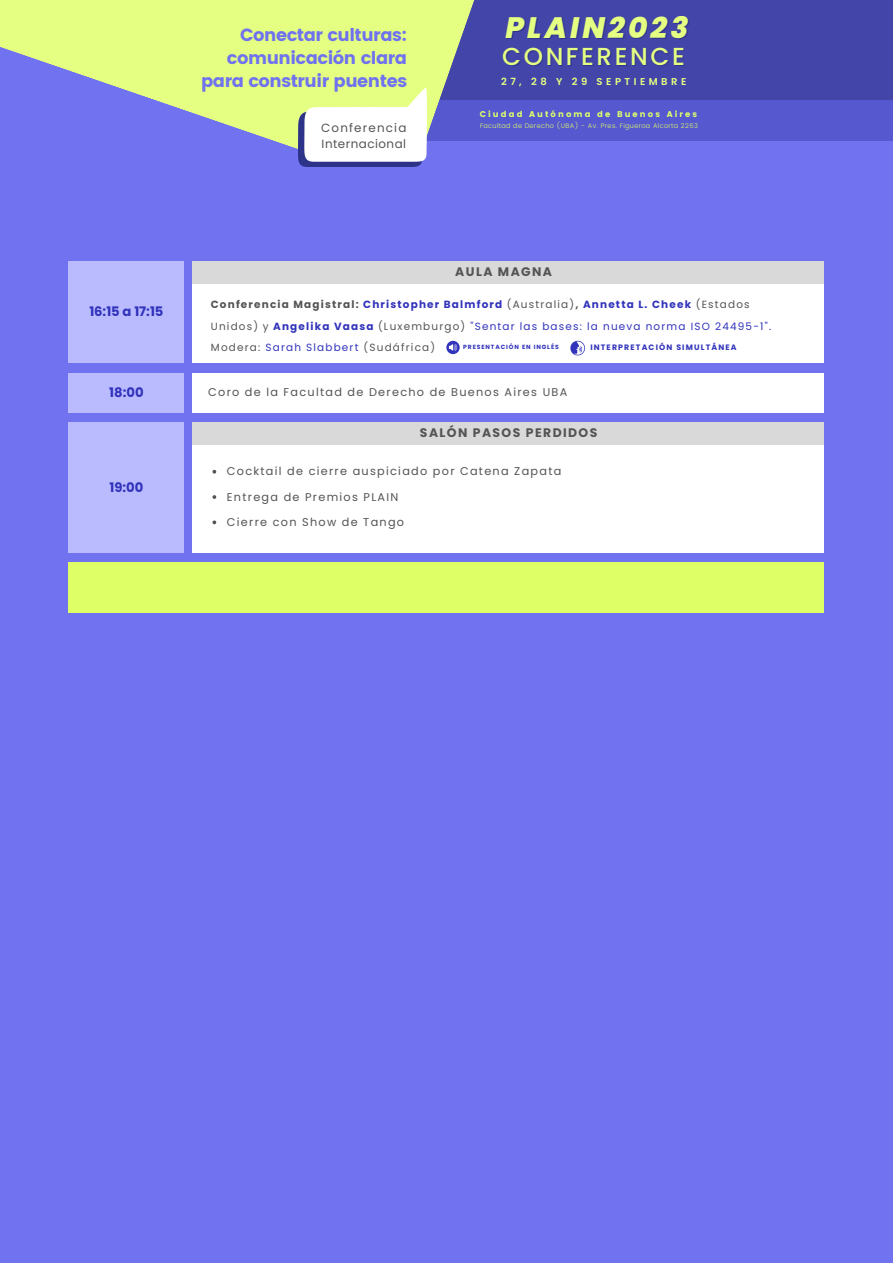
<style>
.page{position:relative;width:893px;height:1264px;background:#fff}
.page>*{position:absolute;margin:0;border:0;box-sizing:border-box;transform-origin:0 0}
.t1{font:italic 800 29.55px "Poppins";letter-spacing:.105em;color:#e4ff81}
.t2{font:500 24.6px "Poppins";letter-spacing:.105em;color:#e4ff81}
.t3{font:17.55px/23.4px "Poppins";letter-spacing:-.025em;color:#7072ef;text-align:right}
.t4{font:700 13.2px "Poppins";color:#3133bb}
.t5{font:700 12.45px "Poppins";letter-spacing:.115em;color:#545454}
.t6{font:11.85px "Poppins";letter-spacing:.04em;color:#545454}
.t7{font:11.85px "Poppins";letter-spacing:.1em;color:#545454}
.t8{font:11.25px "Poppins";letter-spacing:.115em;color:#545454}
.t9{font:700 10.35px/21.8px "Poppins";letter-spacing:.115em;color:#3133bb}
.t10{font:10.35px "Poppins";letter-spacing:.115em;color:#545454}
.t11{font:600 9.9px "Poppins";letter-spacing:.35em;color:#e4ff81}
.t12{font:8.4px "Poppins";letter-spacing:.25em;color:#dfff67}
.t13{font:700 7.8px "Poppins";letter-spacing:.145em;color:#3133bb}
.t14{font:300 6.6px "Poppins";letter-spacing:.055em;color:#dfff67}
.t15{font:700 6px "Poppins";letter-spacing:.145em;color:#3133bb}
.s1{color:#545454}
.s2{font-weight:400;color:#545454}
.s3{font-weight:400}
.s4{color:#3133bb}
</style>
<div class="page">
<div style="left:0;top:0;width:892px;height:1262px;background:#7072ef"></div>
<div style="left:367px;top:0;width:525px;height:141px;background:#5658cf"></div>
<div style="left:401px;top:0;width:491px;height:100px;background:#4345a8"></div>
<svg style="left:0;top:0;width:474px;height:167px;fill:#e4ff81"></svg>
<svg style="left:0;top:6px;width:313px;height:145px;fill:#e4ff81"></svg>
<div style="left:360px;top:157px;width:76px;height:37px;background:#7072ef"></div>
<img style="left:298px;top:88px;width:128px;height:78px">
<div style="left:69px;top:261px;width:115px;height:102px;background:#babbff"></div>
<div style="left:193px;top:422px;width:631px;height:130px;background:#fff"></div>
<div style="left:193px;top:284px;width:631px;height:79px;background:#fff"></div>
<div style="left:193px;top:261px;width:631px;height:23px;background:#d9d9d9"></div>
<div style="left:446px;top:341px;width:13px;height:13px;background:#3133bb;border-radius:50%"></div>
<svg style="left:449px;top:344px;width:8px;height:7px"></svg>
<div style="left:193px;top:373px;width:631px;height:39px;background:#fff"></div>
<div style="left:69px;top:373px;width:115px;height:39px;background:#babbff"></div>
<div style="left:69px;top:422px;width:115px;height:130px;background:#babbff"></div>
<svg style="left:212px;top:470px;width:4px;height:3px"></svg>
<svg style="left:212px;top:495px;width:4px;height:4px"></svg>
<svg style="left:212px;top:520px;width:4px;height:4px"></svg>
<div style="left:193px;top:422px;width:631px;height:23px;background:#d9d9d9"></div>
<div style="left:69px;top:562px;width:755px;height:51px;background:#dfff67"></div>
<svg style="left:570px;top:341px;width:15px;height:14px"></svg>
<p class="t3" style="left:240px;top:23px;width:168px">Conectar culturas:</p>
<p class="t3" style="left:201px;top:46px;width:208px">comunicación clara para construir puentes</p>
<p class="t7" style="left:321px;top:119px;width:87px">Conferencia</p>
<p class="t6" style="left:321px;top:135px;width:86px">Internacional</p>
<p class="t1" style="left:505px;top:7px;width:184px">PLAIN2023</p>
<p class="t2" style="left:502px;top:39px;width:184px">CONFERENCE</p>
<p class="t11" style="left:501px;top:75px;width:187px">27, 28 Y 29 SEPTIEMBRE</p>
<p class="t12" style="left:479px;top:109px;width:219px">Ciudad Autónoma de Buenos Aires</p>
<p class="t14" style="left:480px;top:122px;width:219px">Facultad de Derecho (UBA) - Av. Pres. Figueroa Alcorta 2263</p>
<p class="t4" style="left:89px;top:302px;width:76px">16:15 a 17:15</p>
<p class="t5" style="left:455px;top:263px;width:98px">AULA MAGNA</p>
<p class="t9" style="left:211px;top:293px;width:562px"><span class="s1">Conferencia Magistral:</span> Christopher Balmford <span class="s2">(Australia)</span><span class="s1">,</span> Annetta L. Cheek <span class="s2">(Estados<br>Unidos) y</span> Angelika Vaasa <span class="s2">(Luxemburgo)</span> <span class="s3">"Sentar las bases: la nueva norma ISO 24495-1".</span></p>
<p class="t10" style="left:211px;top:340px;width:226px">Modera: <span class="s4">Sarah Slabbert</span> (Sudáfrica)</p>
<p class="t15" style="left:463px;top:343px;width:97px">PRESENTACIÓN EN INGLÉS</p>
<p class="t13" style="left:590px;top:342px;width:148px">INTERPRETACIÓN SIMULTÁNEA</p>
<p class="t4" style="left:109px;top:383px;width:36px">18:00</p>
<p class="t8" style="left:208px;top:384px;width:360px">Coro de la Facultad de Derecho de Buenos Aires UBA</p>
<p class="t4" style="left:109px;top:477px;width:35px">19:00</p>
<p class="t5" style="left:420px;top:424px;width:179px">SALÓN PASOS PERDIDOS</p>
<p class="t8" style="left:227px;top:463px;width:336px">Cocktail de cierre auspiciado por Catena Zapata</p>
<p class="t8" style="left:227px;top:489px;width:173px">Entrega de Premios PLAIN</p>
<p class="t8" style="left:227px;top:514px;width:179px">Cierre con Show de Tango</p>
</div>
